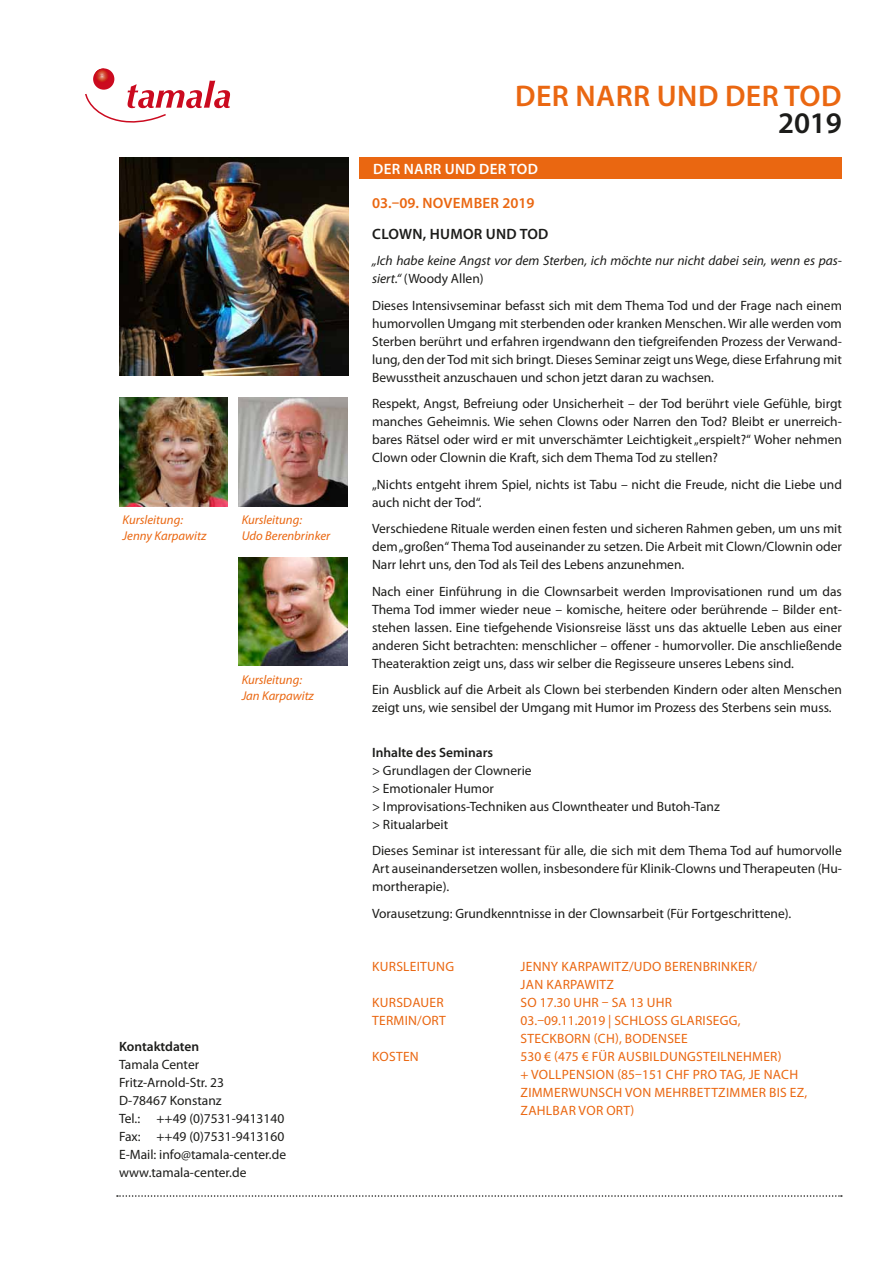
<style>
.page{position:relative;width:893px;height:1263px;background:#fff}
.page>*{position:absolute;margin:0;border:0;box-sizing:border-box;transform-origin:0 0}
.t1{font:600 30px "Myriad Pro";letter-spacing:.015em;color:#ea6711}
.t2{font:600 30px "Myriad Pro";color:#1c1c1a}
.t3{font:600 15px "Myriad Pro";letter-spacing:.02em;color:#ea6711}
.t4{font:600 15px "Myriad Pro";letter-spacing:.02em;color:#1c1c1a}
.t5{font:600 15px "Myriad Pro";letter-spacing:.02em;color:#fff}
.t6{font:13.5px/18px "Myriad Pro";color:#1c1c1a;text-align:justify}
.t7{font:13.5px "Myriad Pro";letter-spacing:.02em;color:#ea6711}
.t8{font:13.5px "Myriad Pro";color:#ea6711}
.t9{font:italic 13.5px/18px "Myriad Pro";color:#1c1c1a}
.t10{font:600 13.5px "Myriad Pro";color:#1c1c1a}
.t11{font:italic 12.75px/15.8px "Myriad Pro";color:#ea6711}
.s1{font-style:normal}
</style>
<div class="page">
<div style="left:359px;top:157px;width:483px;height:22px;background:#ea6711"></div>
<img style="left:119px;top:158px;width:230px;height:217px">
<svg style="left:85px;top:68px;width:145px;height:55px"></svg>
<svg style="left:117px;top:1195px;width:725px;height:2px"></svg>
<img style="left:239px;top:557px;width:108px;height:109px">
<img style="left:239px;top:398px;width:108px;height:108px">
<img style="left:119px;top:398px;width:108px;height:108px">
<p class="t11" style="left:123px;top:512px;width:85px">Kursleitung:<br>Jenny Karpawitz</p>
<p class="t11" style="left:242px;top:512px;width:90px">Kursleitung:<br>Udo Berenbrinker</p>
<p class="t11" style="left:242px;top:671px;width:74px">Kursleitung:<br>Jan Karpawitz</p>
<p class="t10" style="left:119px;top:1038px;width:82px">KONTAKTDATEN</p>
<p class="t6" style="left:119px;top:1055px;width:169px;text-align:left">Tamala Center<br>Fritz-Arnold-Str. 23<br>D-78467 Konstanz<br>Tel.: ++49 (0)7531-9413140<br>Fax: ++49 (0)7531-9413160<br>E-Mail: info@tamala-center.de www.tamala-center.de</p>
<h1 class="t1" style="left:515px;top:77px;width:328px">DER NARR UND DER TOD</h1>
<h1 class="t2" style="left:778px;top:104px;width:65px">2019</h1>
<p class="t5" style="left:373px;top:159px;width:166px">DER NARR UND DER TOD</p>
<p class="t3" style="left:372px;top:193px;width:164px">03.–09. NOVEMBER 2019</p>
<p class="t4" style="left:372px;top:224px;width:178px">CLOWN, HUMOR UND TOD</p>
<p class="t9" style="left:372px;top:252px;width:471px">„Ich habe keine Angst vor dem Sterben, ich möchte nur nicht dabei sein, wenn es pas&shy;siert.“ <span class="s1">(Woody Allen)</span></p>
<p class="t6" style="left:372px;top:296px;width:471px">Dieses Intensivseminar befasst sich mit dem Thema Tod und der Frage nach einem humorvollen Umgang mit sterbenden oder kranken Menschen. Wir alle werden vom Sterben berührt und erfahren irgendwann den tiefgreifenden Prozess der Verwand&shy;lung, den der Tod mit sich bringt. Dieses Seminar zeigt uns Wege, diese Erfahrung mit Bewusstheit anzuschauen und schon jetzt daran zu wachsen.</p>
<p class="t6" style="left:372px;top:395px;width:471px">Respekt, Angst, Befreiung oder Unsicherheit – der Tod berührt viele Gefühle, birgt manches Geheimnis. Wie sehen Clowns oder Narren den Tod? Bleibt er unerreich&shy;bares Rätsel oder wird er mit unverschämter Leichtigkeit „erspielt?“ Woher nehmen Clown oder Clownin die Kraft, sich dem Thema Tod zu stellen?</p>
<p class="t6" style="left:372px;top:475px;width:471px">„Nichts entgeht ihrem Spiel, nichts ist Tabu – nicht die Freude, nicht die Liebe und auch nicht der Tod“.</p>
<p class="t6" style="left:372px;top:520px;width:471px">Verschiedene Rituale werden einen festen und sicheren Rahmen geben, um uns mit dem „großen“ Thema Tod auseinander zu setzen. Die Arbeit mit Clown/Clownin oder Narr lehrt uns, den Tod als Teil des Lebens anzunehmen.</p>
<p class="t6" style="left:372px;top:582px;width:471px">Nach einer Einführung in die Clownsarbeit werden Improvisationen rund um das Thema Tod immer wieder neue – komische, heitere oder berührende – Bilder ent&shy;stehen lassen. Eine tiefgehende Visionsreise lässt uns das aktuelle Leben aus einer anderen Sicht betrachten: menschlicher – offener - humorvoller. Die anschließende Theateraktion zeigt uns, dass wir selber die Regisseure unseres Lebens sind.</p>
<p class="t6" style="left:372px;top:681px;width:471px">Ein Ausblick auf die Arbeit als Clown bei sterbenden Kindern oder alten Menschen zeigt uns, wie sensibel der Umgang mit Humor im Prozess des Sterbens sein muss.</p>
<p class="t10" style="left:372px;top:744px;width:123px">INHALTE DES SEMINARS</p>
<p class="t6" style="left:372px;top:761px;width:349px;text-align:left">&gt; Grundlagen der Clownerie<br>&gt; Emotionaler Humor<br>&gt; Improvisations-Techniken aus Clowntheater und Butoh-Tanz &gt; Ritualarbeit</p>
<p class="t6" style="left:372px;top:842px;width:471px">Dieses Seminar ist interessant für alle, die sich mit dem Thema Tod auf humorvolle Art auseinandersetzen wollen, insbesondere für Klinik-Clowns und Therapeuten (Hu&shy;mortherapie).</p>
<p class="t6" style="left:372px;top:904px;width:421px">Vorausetzung: Grundkenntnisse in der Clownsarbeit (Für Fortgeschrittene).</p>
<p class="t7" style="left:372px;top:958px;width:16px">Kursleitung</p>
<p class="t7" style="left:521px;top:958px;width:14px">Jenn</p>
<p class="t7" style="left:551px;top:958px;width:27px">y Karpawit</p>
<p class="t7" style="left:621px;top:958px;width:59px">z/Udo Berenbrinker</p>
<p class="t7" style="left:752px;top:958px;width:6px">/</p>
<p class="t7" style="left:521px;top:976px;width:94px">JAN KARPAWITZ</p>
<p class="t7" style="left:372px;top:994px;width:73px">KURSDAUER</p>
<p class="t7" style="left:521px;top:994px;width:144px">SO 17.30 Uhr – Sa 13 Uhr</p>
<p class="t7" style="left:372px;top:1012px;width:57px">TERMIN/Ort</p>
<p class="t8" style="left:521px;top:1012px;width:159px">03.–09.11.2019 | Schloss glarisegg</p>
<p class="t7" style="left:738px;top:1012px;width:4px">,</p>
<p class="t7" style="left:521px;top:1030px;width:16px">Steckb</p>
<p class="t7" style="left:565px;top:1030px;width:86px">orn (CH), Bodensee</p>
<p class="t7" style="left:372px;top:1048px;width:24px">Kosten</p>
<p class="t8" style="left:521px;top:1048px;width:114px">530 € (475 € f ür Ausbildungsteilnehmer</p>
<p class="t7" style="left:778px;top:1048px;width:5px">)</p>
<p class="t7" style="left:521px;top:1066px;width:36px">+ Vollpensi</p>
<p class="t8" style="left:596px;top:1066px;width:178px">on (85–151 CHF pro Tag, je nach</p>
<p class="t7" style="left:521px;top:1084px;width:9px">Zimmerwunsch</p>
<p class="t7" style="left:625px;top:1084px;width:110px">von MEHRBettzimmer</p>
<p class="t7" style="left:769px;top:1084px;width:40px">bis EZ,</p>
<p class="t7" style="left:521px;top:1102px;width:17px">zahlbar</p>
<p class="t7" style="left:579px;top:1102px;width:57px">vor Ort)</p>
</div>
